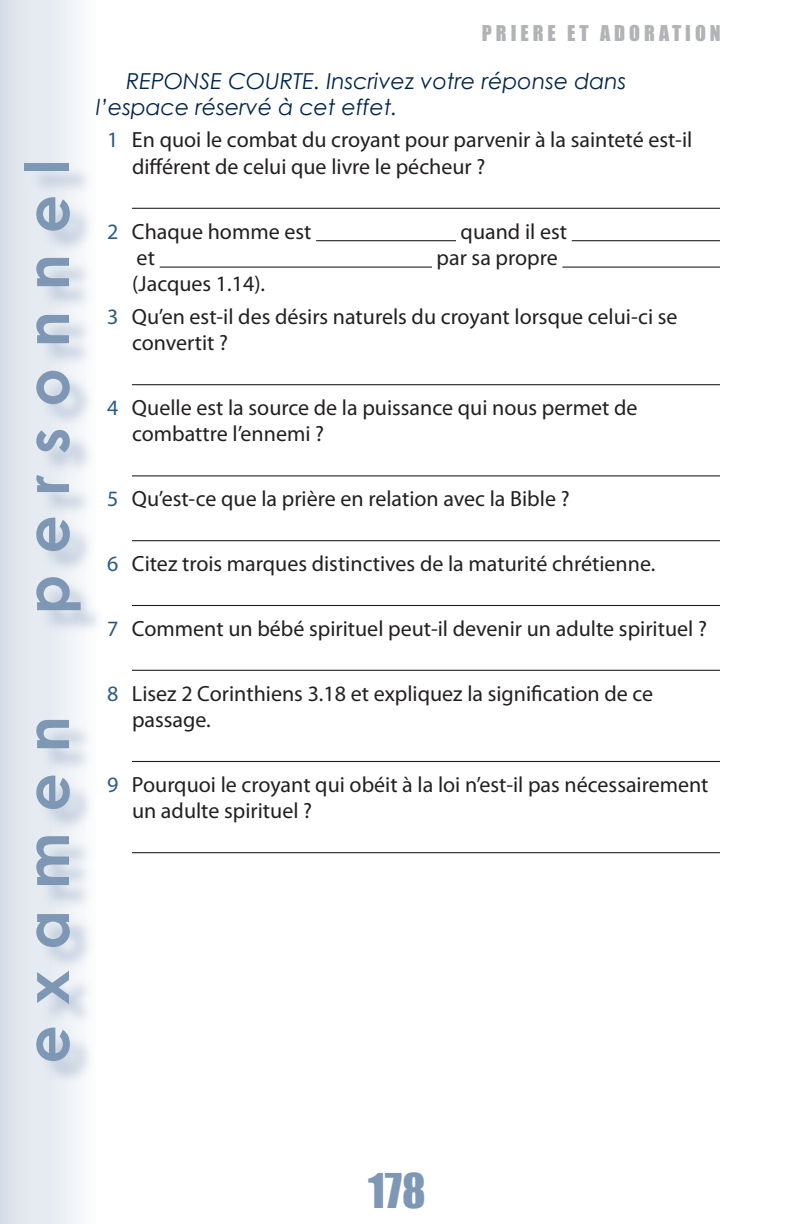
<style>
.page{position:relative;width:792px;height:1224px;background:#fff}
.page>*{position:absolute;margin:0;border:0;box-sizing:border-box;transform-origin:0 0}
.t1{font:700 60px "Century Gothic";letter-spacing:.35em;color:#7e97b4}
.t2{font:44px "Impact";color:#7e97b4}
.s1-Pers_Ex_Ans__all{font:22px/26.4px "Myriad Pro";color:#231f20}
.Pers_Ex2_-_Ques_type{font:italic 22px/26.4px "Century Gothic";color:#00254c}
.t3{font:20px "Impact";letter-spacing:.2em;color:#b2b3b7}
.s1{color:#2a5b81}
</style>
<div class="page">
<div style="left:0;top:0;width:96px;height:1224px;background:linear-gradient(to right,#d7dfea,#fafbfd)"></div>
<hr style="left:132px;top:208px;width:588px;height:1px;background:#231f20">
<hr style="left:316px;top:240px;width:140px;height:1px;background:#231f20">
<hr style="left:572px;top:240px;width:148px;height:1px;background:#231f20">
<hr style="left:160px;top:267px;width:272px;height:1px;background:#231f20">
<hr style="left:562px;top:267px;width:158px;height:1px;background:#231f20">
<hr style="left:132px;top:384px;width:588px;height:1px;background:#231f20">
<hr style="left:132px;top:475px;width:588px;height:1px;background:#231f20">
<hr style="left:132px;top:540px;width:588px;height:1px;background:#231f20">
<hr style="left:132px;top:605px;width:588px;height:1px;background:#231f20">
<hr style="left:132px;top:670px;width:588px;height:1px;background:#231f20">
<hr style="left:132px;top:761px;width:588px;height:1px;background:#231f20">
<hr style="left:132px;top:852px;width:588px;height:1px;background:#231f20">
<div style="left:27px;top:166px;width:78px;height:919px;background:#acbcd1;opacity:.75"></div>
<h1 class="t1" style="left:2px;top:614px;width:456px;rotate:-90deg">personnel</h1>
<p class="t3" style="left:482px;top:17px;width:240px">PRIERE ET ADORATION</p>
<p class="Pers_Ex2_-_Ques_type" style="left:96px;top:67px;width:532px;text-indent:30px">REPONSE COURTE. Inscrivez votre réponse dans l’espace réservé à cet effet.</p>
<p class="s1-Pers_Ex_Ans__all" style="left:132px;top:126px;width:562px;text-indent:-25px"><span class="s1">1</span> En quoi le combat du croyant pour parvenir à la sainteté est-il différent de celui que livre le pécheur ?</p>
<p class="s1-Pers_Ex_Ans__all" style="left:107px;top:218px;width:206px"><span class="s1">2</span> Chaque homme est</p>
<p class="s1-Pers_Ex_Ans__all" style="left:461px;top:218px;width:108px">quand il est</p>
<p class="s1-Pers_Ex_Ans__all" style="left:137px;top:244px;width:20px">et</p>
<p class="s1-Pers_Ex_Ans__all" style="left:437px;top:244px;width:123px">par sa propre</p>
<p class="s1-Pers_Ex_Ans__all" style="left:132px;top:270px;width:135px">(Jacques 1.14).</p>
<p class="s1-Pers_Ex_Ans__all" style="left:132px;top:303px;width:547px;text-indent:-25px"><span class="s1">3</span> Qu’en est-il des désirs naturels du croyant lorsque celui-ci se convertit ?</p>
<p class="s1-Pers_Ex_Ans__all" style="left:132px;top:394px;width:507px;text-indent:-25px"><span class="s1">4</span> Quelle est la source de la puissance qui nous permet de combattre l’ennemi ?</p>
<p class="s1-Pers_Ex_Ans__all" style="left:107px;top:485px;width:464px"><span class="s1">5</span> Qu’est-ce que la prière en relation avec la Bible ?</p>
<p class="s1-Pers_Ex_Ans__all" style="left:107px;top:550px;width:550px"><span class="s1">6</span> Citez trois marques distinctives de la maturité chrétienne.</p>
<p class="s1-Pers_Ex_Ans__all" style="left:107px;top:615px;width:602px"><span class="s1">7</span> Comment un bébé spirituel peut-il devenir un adulte spirituel ?</p>
<h1 class="t1" style="left:2px;top:1064px;width:349px;rotate:-90deg">examen</h1>
<p class="s1-Pers_Ex_Ans__all" style="left:132px;top:680px;width:523px;text-indent:-25px"><span class="s1">8</span> Lisez 2 Corinthiens 3.18 et expliquez la signification de ce passage.</p>
<p class="s1-Pers_Ex_Ans__all" style="left:132px;top:771px;width:578px;text-indent:-25px"><span class="s1">9</span> Pourquoi le croyant qui obéit à la loi n’est-il pas nécessairement un adulte spirituel ?</p>
<h2 class="t2" style="left:368px;top:1157px;width:59px">179</h2>
<h2 class="t2" style="left:402px;top:1157px;width:25px">8</h2>
</div>
